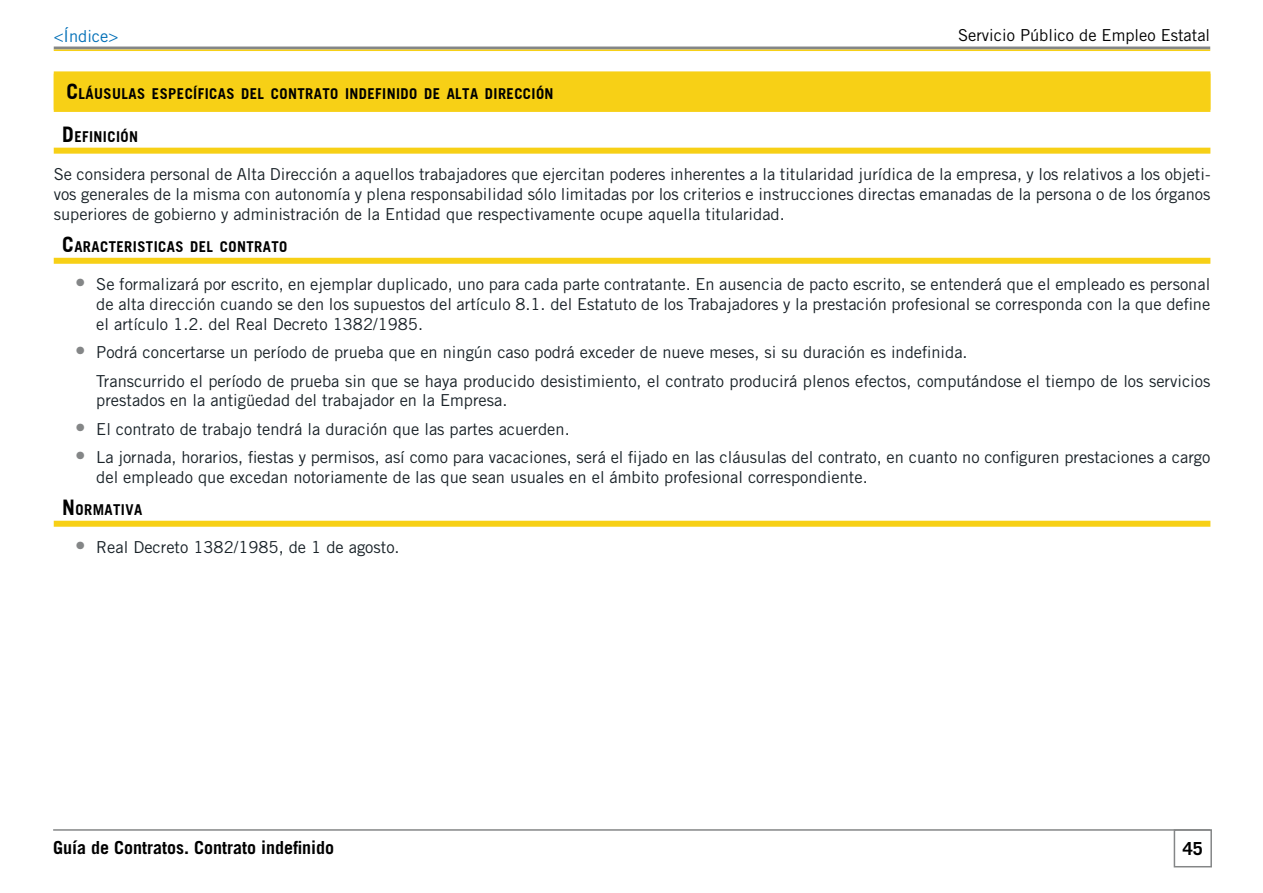
<style>
.page{position:relative;width:1263px;height:893px;background:#fff}
.page>*{position:absolute;margin:0;border:0;box-sizing:border-box;transform-origin:0 0}
.t1{font:700 18px "Trade Gothic LT Std";color:#000}
.t2{font:16.5px/19.8px "Trade Gothic LT Std";color:#192228;text-align:justify}
.t3{font:16.5px "Trade Gothic LT Std";color:#000}
.t4{font:16.5px "Trade Gothic LT Std";color:#006fb7}
.t5{font:14.7px "Trade Gothic BD Bold";letter-spacing:.03em;color:#000}
.s1{font-size:21px}
.s2{font-size:21px;color:#848687}
</style>
<div class="page">
<div style="left:1174px;top:829px;width:38px;height:38px;border:2px solid #848687"></div>
<hr style="left:53px;top:829px;width:1157px;height:2px;background:#848687">
<hr style="left:54px;top:47px;width:1156px;height:3px;background:#848687">
<hr style="left:54px;top:50px;width:1156px;height:1px;background:#f7d016">
<div style="left:54px;top:71px;width:1156px;height:41px;background:#f7d016"></div>
<div style="left:54px;top:148px;width:1156px;height:6px;background:#f7d016"></div>
<div style="left:54px;top:258px;width:1156px;height:6px;background:#f7d016"></div>
<div style="left:54px;top:521px;width:1156px;height:6px;background:#f7d016"></div>
<p class="t4" style="left:54px;top:26px;width:66px">&lt;Índice&gt;</p>
<p class="t3" style="left:958px;top:25px;width:254px">Servicio Público de Empleo Estatal</p>
<p class="t5" style="left:67px;top:85px;width:489px"><span class="s1">C</span>LÁUSULAS ESPECÍFICAS DEL CONTRATO INDEFINIDO DE ALTA DIRECCIÓN</p>
<p class="t5" style="left:62px;top:127px;width:77px"><span class="s1">D</span>EFINICIÓN</p>
<p class="t2" style="left:54px;top:164px;width:1158px">Se considera personal de Alta Dirección a aquellos trabajadores que ejercitan poderes inherentes a la titularidad jurídica de la empresa, y los relativos a los objeti&shy;vos generales de la misma con autonomía y plena responsabilidad sólo limitadas por los criterios e instrucciones directas emanadas de la persona o de los órganos superiores de gobierno y administración de la Entidad que respectivamente ocupe aquella titularidad.</p>
<p class="t5" style="left:62px;top:237px;width:227px"><span class="s1">C</span>ARACTERISTICAS DEL CONTRATO</p>
<p class="t2" style="left:96px;top:274px;width:1115px;text-indent:-21px"><span class="s2">•</span> Se formalizará por escrito, en ejemplar duplicado, uno para cada parte contratante. En ausencia de pacto escrito, se entenderá que el empleado es personal de alta dirección cuando se den los supuestos del artículo 8.1. del Estatuto de los Trabajadores y la prestación profesional se corresponda con la que define el artículo 1.2. del Real Decreto 1382/1985.</p>
<p class="t2" style="left:96px;top:338px;width:1116px;line-height:28.3px;text-indent:-21px"><span class="s2">•</span> Podrá concertarse un período de prueba que en ningún caso podrá exceder de nueve meses, si su duración es indefinida.<br>Transcurrido el período de prueba sin que se haya producido desistimiento, el contrato producirá plenos efectos, computándose el tiempo de los servicios</p>
<p class="t2" style="left:96px;top:390px;width:413px">prestados en la antigüedad del trabajador en la Empresa.</p>
<p class="t2" style="left:75px;top:419px;width:496px"><span class="s2">•</span> El contrato de trabajo tendrá la duración que las partes acuerden.</p>
<p class="t2" style="left:96px;top:447px;width:1116px;text-indent:-21px"><span class="s2">•</span> La jornada, horarios, fiestas y permisos, así como para vacaciones, será el fijado en las cláusulas del contrato, en cuanto no configuren prestaciones a cargo del empleado que excedan notoriamente de las que sean usuales en el ámbito profesional correspondiente.</p>
<p class="t5" style="left:62px;top:500px;width:81px"><span class="s1">N</span> ORMATIVA</p>
<p class="t2" style="left:75px;top:537px;width:326px"><span class="s2">•</span> Real Decreto 1382/1985, de 1 de agosto.</p>
<p class="t1" style="left:53px;top:837px;width:283px">Guía de Contratos. Contrato indefinido</p>
<p class="t1" style="left:1183px;top:837px;width:22px">45</p>
</div>
